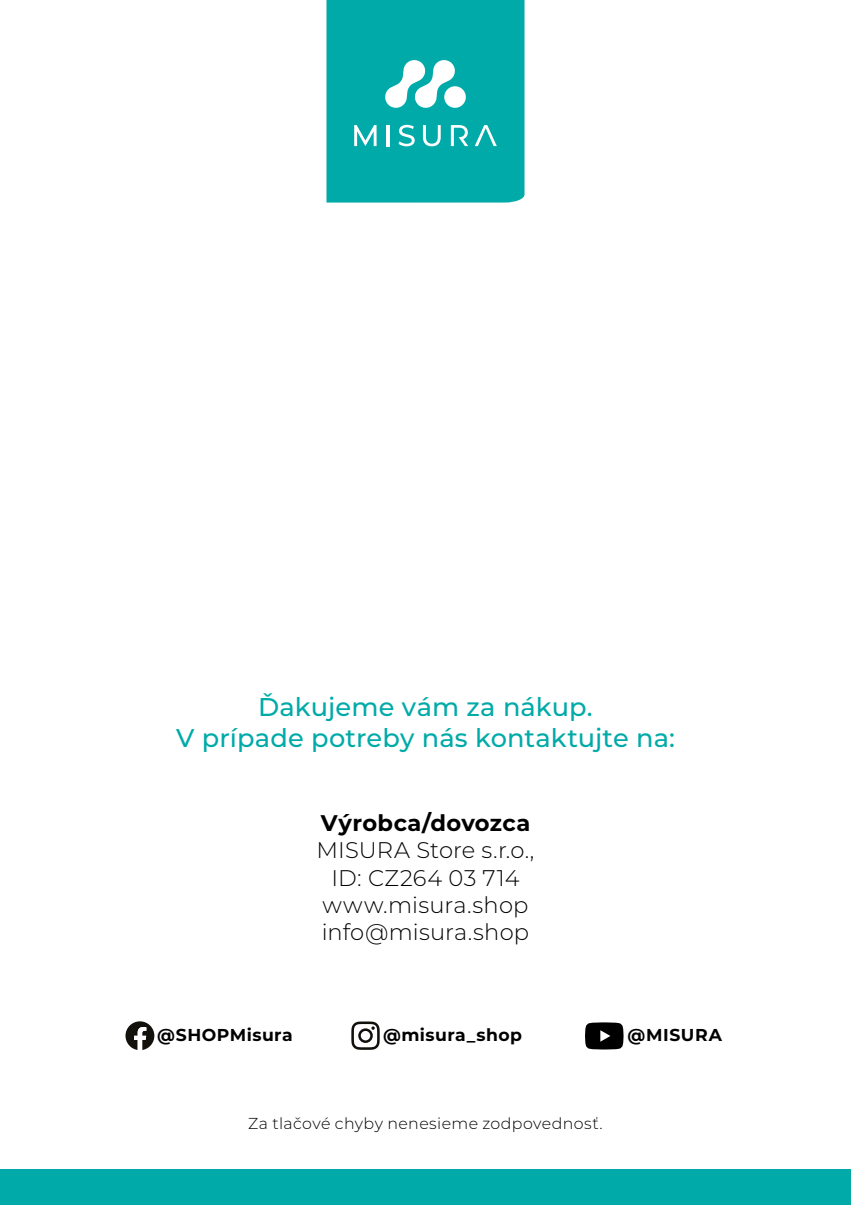
<style>
.page{position:relative;width:851px;height:1205px;background:#fff}
.page>*{position:absolute;margin:0;border:0;box-sizing:border-box;transform-origin:0 0}
.t1{font:500 25.75px/30.8px "Montserrat";color:#00aaa8;text-align:center}
.t2{font:300 22.5px/27px "Montserrat";letter-spacing:.01em;color:#000;text-align:center}
.t3{font:700 22.5px "Montserrat";letter-spacing:.015em;color:#000}
.t4{font:700 17.25px "Montserrat";letter-spacing:.03em;color:#000}
.t5{font:300 15.75px "Montserrat";letter-spacing:.02em;color:#000}
</style>
<div class="page">
<div style="left:0;top:1169px;width:850px;height:36px;background:#00aaa8"></div>
<svg style="left:125px;top:1021px;width:29px;height:29px"></svg>
<svg style="left:351px;top:1021px;width:28px;height:29px"></svg>
<svg style="left:585px;top:1022px;width:38px;height:27px"></svg>
<svg style="left:326px;top:0;width:198px;height:203px;background:#14b0af"></svg>
<p class="t1" style="left:176px;top:690px;width:500px">Ďakujeme vám za nákup.<br>V prípade potreby nás kontaktujte na:</p>
<p class="t3" style="left:320px;top:807px;width:211px">Výrobca/dovozca</p>
<p class="t2" style="left:316px;top:836px;width:219px">MISURA Store s.r.o.,<br>ID: CZ264 03 714 www.misura.shop info@misura.shop</p>
<p class="t4" style="left:157px;top:1022px;width:137px">@SHOPMisura</p>
<p class="t4" style="left:383px;top:1022px;width:141px">@misura_shop</p>
<p class="t4" style="left:627px;top:1022px;width:96px">@MISURA</p>
<p class="t5" style="left:248px;top:1113px;width:356px">Za tlačové chyby nenesieme zodpovednosť.</p>
</div>
